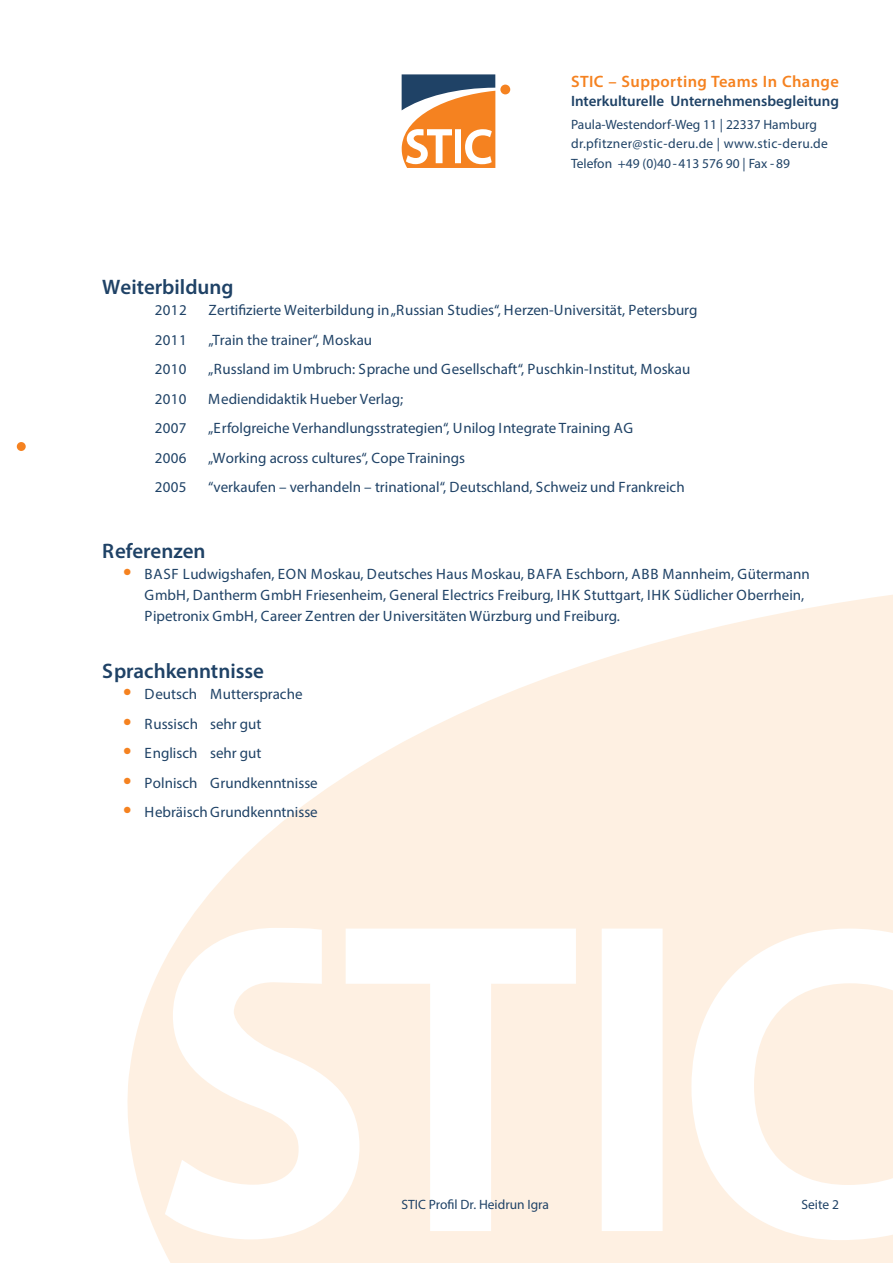
<style>
.page{position:relative;width:893px;height:1263px;background:#fff}
.page>*{position:absolute;margin:0;border:0;box-sizing:border-box;transform-origin:0 0}
.t1{font:600 21px "Myriad Pro";color:#1f4266}
.t2{font:600 16.5px "Myriad Pro";letter-spacing:.025em;color:#f58220}
.t3{font:15px/21px "Myriad Pro";color:#1f4266}
.t4{font:600 15px "Myriad Pro";color:#1f4266}
.t5{font:13.5px/19.5px "Myriad Pro";color:#1f4266}
.s1{font-weight:600;font-size:27px;color:#f58220}
</style>
<div class="page">
<svg style="left:127px;top:595px;width:766px;height:668px;fill:#fef0e2"></svg>
<svg style="left:754px;top:983px;width:139px;height:202px;background:#fef1e5"></svg>
<div style="left:17px;top:442px;width:9px;height:9px;background:#f58220;border-radius:50%"></div>
<svg style="left:402px;top:74px;width:93px;height:94px"></svg>
<div style="left:500px;top:85px;width:10px;height:9px;background:#f58220;border-radius:50%"></div>
<p class="t2" style="left:571px;top:71px;width:269px">STIC – Supporting Teams In Change</p>
<p class="t4" style="left:571px;top:92px;width:269px">Interkulturelle Unternehmensbegleitung</p>
<p class="t5" style="left:571px;top:114px;width:258px">Paula-Westendorf-Weg 11 | 22337 Hamburg dr.pfitzner@stic-deru.de | www.stic-deru.de<br>Telefon +49 (0)40-413 576 90 | Fax -89</p>
<h1 class="t1" style="left:102px;top:274px;width:133px">Weiterbildung</h1>
<p class="t3" style="left:155px;top:299px;width:33px">2012</p>
<p class="t3" style="left:208px;top:299px;width:491px">Zertifizierte Weiterbildung in „Russian Studies“, Herzen-Universität, Petersburg</p>
<p class="t3" style="left:155px;top:329px;width:33px">2011</p>
<p class="t3" style="left:208px;top:329px;width:165px">„Train the trainer“, Moskau</p>
<p class="t3" style="left:155px;top:358px;width:33px">2010</p>
<p class="t3" style="left:208px;top:358px;width:484px">„Russland im Umbruch: Sprache und Gesellschaft“, Puschkin-Institut, Moskau</p>
<p class="t3" style="left:155px;top:388px;width:33px">2010</p>
<p class="t3" style="left:208px;top:388px;width:196px">Mediendidaktik Hueber Verlag;</p>
<p class="t3" style="left:155px;top:417px;width:33px">2007</p>
<p class="t3" style="left:208px;top:417px;width:426px">„Erfolgreiche Verhandlungsstrategien“, Unilog Integrate Training AG</p>
<p class="t3" style="left:155px;top:447px;width:33px">2006</p>
<p class="t3" style="left:208px;top:447px;width:258px">„Working across cultures“, Cope Trainings</p>
<p class="t3" style="left:155px;top:476px;width:33px">2005</p>
<p class="t3" style="left:208px;top:476px;width:478px">“verkaufen – verhandeln – trinational“, Deutschland, Schweiz und Frankreich</p>
<h1 class="t1" style="left:102px;top:538px;width:105px">Referenzen</h1>
<p class="t3" style="left:145px;top:563px;width:667px;text-indent:-21px"><span class="s1">•</span> BASF Ludwigshafen, EON Moskau, Deutsches Haus Moskau, BAFA Eschborn, ABB Mannheim, Gütermann<br>GmbH, Dantherm GmbH Friesenheim, General Electrics Freiburg, IHK Stuttgart, IHK Südlicher Oberrhein,<br>Pipetronix GmbH, Career Zentren der Universitäten Würzburg und Freiburg.</p>
<h1 class="t1" style="left:102px;top:658px;width:164px">Sprachkenntnisse</h1>
<p class="t3" style="left:123px;top:683px;width:181px"><span class="s1">•</span> Deutsch Muttersprache</p>
<p class="t3" style="left:123px;top:713px;width:140px"><span class="s1">•</span> Russisch sehr gut</p>
<p class="t3" style="left:123px;top:742px;width:140px"><span class="s1">•</span> Englisch sehr gut</p>
<p class="t3" style="left:123px;top:772px;width:196px"><span class="s1">•</span> Polnisch Grundkenntnisse</p>
<p class="t3" style="left:123px;top:801px;width:196px"><span class="s1">•</span> Hebräisch Grundkenntnisse</p>
<p class="t5" style="left:402px;top:1194px;width:149px">STIC Profil Dr. Heidrun Igra</p>
<p class="t5" style="left:801px;top:1194px;width:39px">Seite 2</p>
</div>
